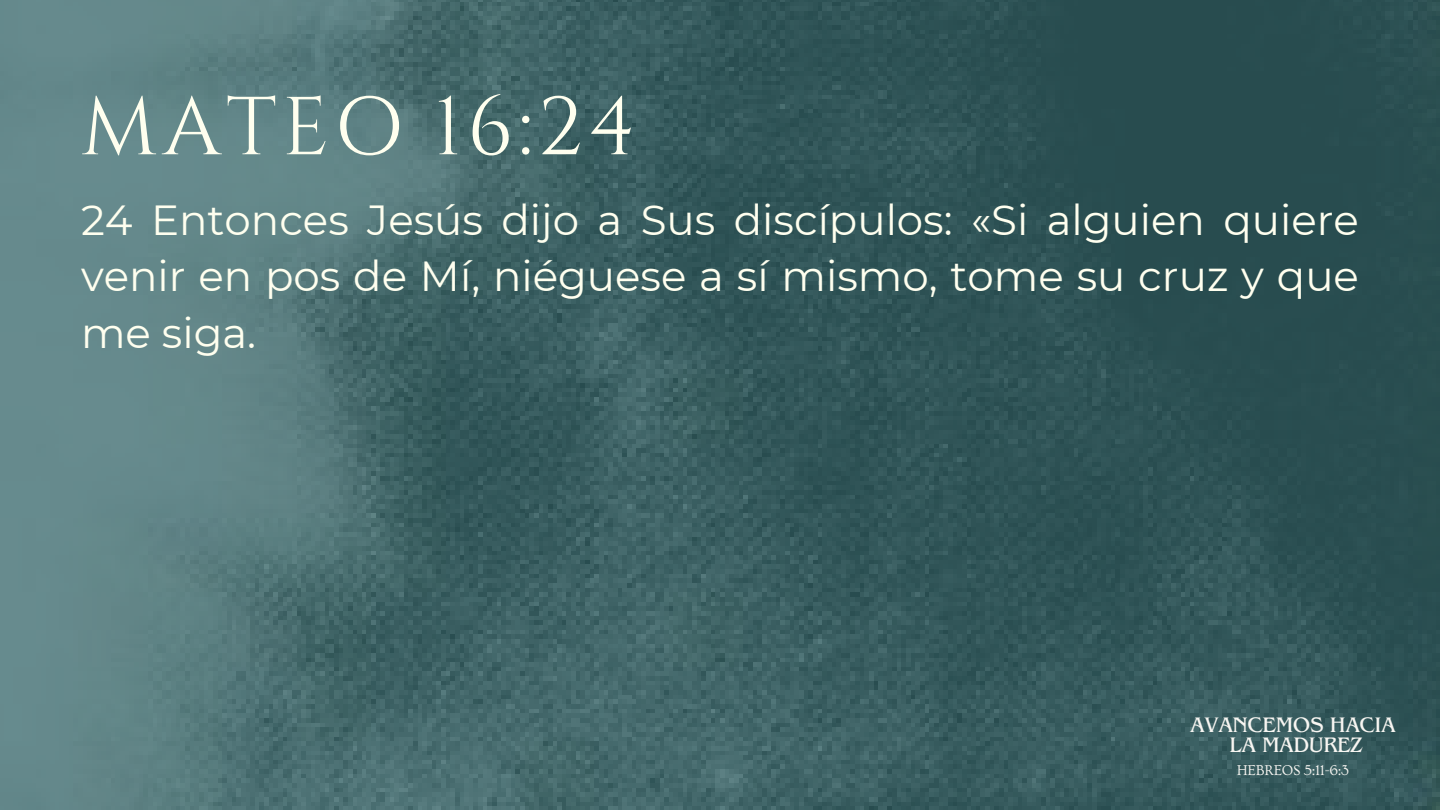
<style>
.page{position:relative;width:1440px;height:810px;background:#fff}
.page>*{position:absolute;margin:0;border:0;box-sizing:border-box;transform-origin:0 0}
.t1{font:82px "Cinzel";letter-spacing:.065em;color:#ffffef}
.t2{font:42px/56.5px "Montserrat";color:#ffffef;text-align:justify}
.t3{font:22px/19.5px "Benguiat Pro ITC";letter-spacing:-.02em;color:#f8f6f2;text-align:center}
.t4{font:15px "Ovo";letter-spacing:-.02em;color:#f8f6f2}
</style>
<div class="page">
<img style="left:0;top:0;width:1440px;height:810px">
<h1 class="t1" style="left:81px;top:75px;width:556px">MATEO 16:24</h1>
<p class="t2" style="left:81px;top:191px;width:1279px">24 Entonces Jesús dijo a Sus discípulos: «Si alguien quiere venir en pos de Mí, niéguese a sí mismo, tome su cruz y que me siga.</p>
<p class="t3" style="left:1190px;top:718px;width:207px">AVANCEMOS HACIA<br>LA MADUREZ</p>
<p class="t4" style="left:1237px;top:762px;width:114px">HEBREOS 5:11-6:3</p>
</div>
